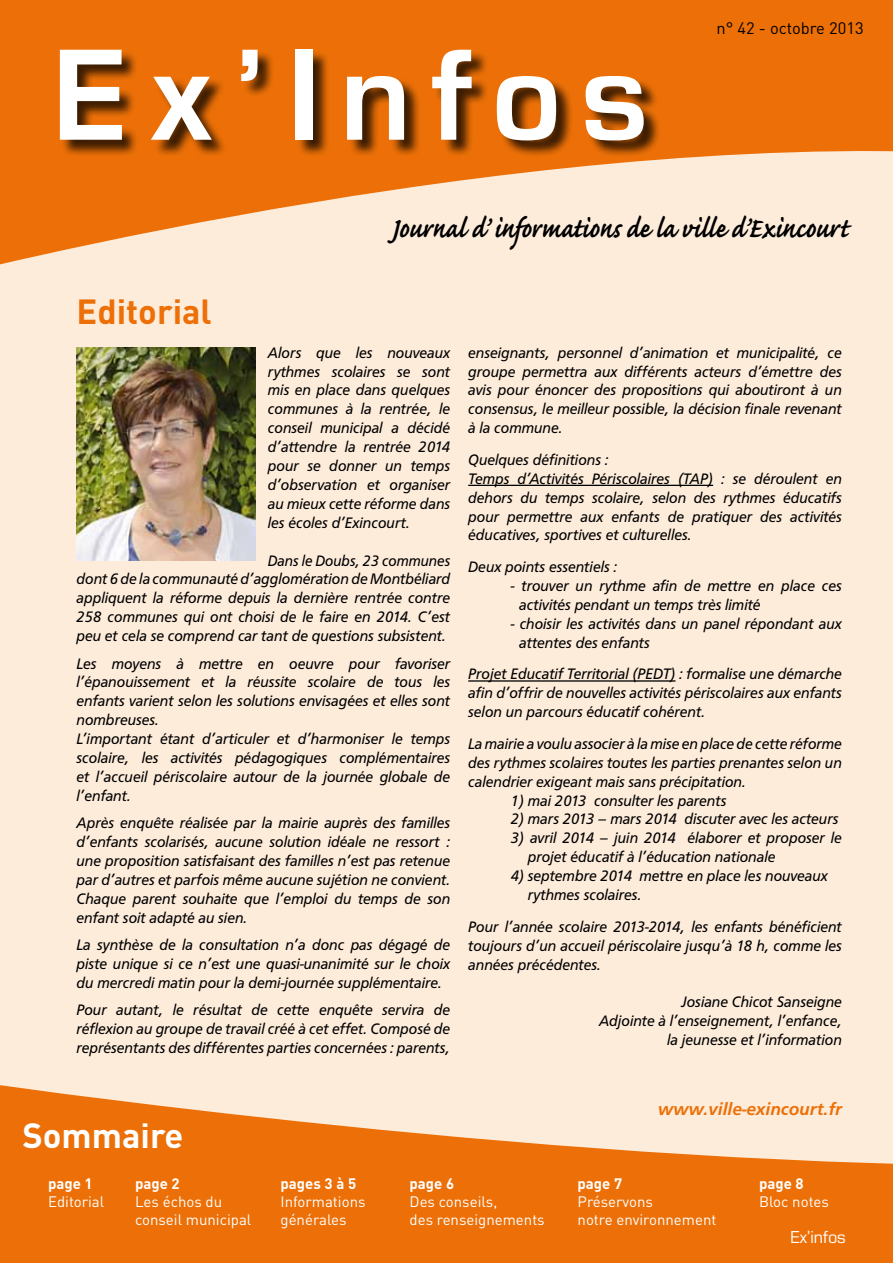
<style>
.page{position:relative;width:893px;height:1263px;background:#feecdb}
.page>*{position:absolute;margin:0;border:0;box-sizing:border-box;transform-origin:0 0}
.t1{font:600 120px "Eurostile";letter-spacing:.16em;color:#fff}
.t2{font:700 36px "Caflisch Script";letter-spacing:-.005em;color:#000;scale:.85 1}
.t3{font:34.5px "Din Bold CE";color:#ec7007}
.t4{font:34.5px "Din Bold CE";color:#fff}
.t5{font:italic 500 18px "Frutus T";color:#ec7007}
.t6{font:18px "Eurostile Roman DTC";color:#fff}
.t7{font:16.5px "DIN Pro";color:#000}
.t8{font:italic 15.75px/18.9px "Frutus T";color:#000;text-align:justify;scale:.95 1}
.t9{font:italic 15.75px/18.9px "Frutus T";color:#000;text-align:justify;scale:.92 1}
.t10{font:15px "DIN";color:#fff}
.t11{font:15px "Din Bold CE";color:#fff}
.s1{font-family:"DIN Pro";font-weight:700}
</style>
<div class="page">
<svg style="left:0;top:1085px;width:893px;height:178px;fill:#ec7007"></svg>
<hr style="left:468px;top:485px;width:245px;height:1px;background:#000">
<hr style="left:468px;top:680px;width:207px;height:2px;background:#000">
<svg style="left:0;top:0;width:893px;height:265px;fill:#ec7007"></svg>
<div style="left:60px;top:50px;width:601px;height:107px;background:#000;opacity:.75"></div>
<img style="left:77px;top:348px;width:178px;height:212px">
<h1 class="t1" style="left:53px;top:21px;width:596px">Ex’Infos</h1>
<p class="t7" style="left:716px;top:17px;width:149px">n° 42 - octobre 2013</p>
<h3 class="t3" style="left:77px;top:289px;width:137px">Editorial</h3>
<h2 class="t2" style="left:391px;top:210px;width:539px">Journal d’ informations de la ville d’Exincourt</h2>
<p class="t8" style="left:268px;top:343px;width:193px">Alors que les nouveaux rythmes scolaires se sont mis en place dans quelques communes à la rentrée, le conseil municipal a décidé d’attendre la rentrée 2014 pour se donner un temps d’observation et organiser au mieux cette réforme dans les écoles d’Exincourt.</p>
<p class="t9" style="left:77px;top:551px;width:408px;text-indent:191px">Dans le Doubs, 23 communes dont 6 de la communauté d’agglomération de Montbéliard appliquent la réforme depuis la dernière rentrée contre 258 communes qui ont choisi de le faire en 2014. C’est peu et cela se comprend car tant de questions subsistent.</p>
<p class="t8" style="left:77px;top:654px;width:395px;text-align:left">Les moyens à mettre en oeuvre pour favoriser l’épanouissement et la réussite scolaire de tous les enfants varient selon les solutions envisagées et elles sont nombreuses.<br>L’important étant d’articuler et d’harmoniser le temps scolaire, les activités pédagogiques complémentaires et l’accueil périscolaire autour de la journée globale de l’enfant.</p>
<p class="t8" style="left:77px;top:813px;width:395px">Après enquête réalisée par la mairie auprès des familles d’enfants scolarisés, aucune solution idéale ne ressort : une proposition satisfaisant des familles n’est pas retenue par d’autres et parfois même aucune sujétion ne convient.<br>Chaque parent souhaite que l’emploi du temps de son enfant soit adapté au sien.</p>
<p class="t8" style="left:77px;top:935px;width:395px">La synthèse de la consultation n’a donc pas dégagé de piste unique si ce n’est une quasi-unanimité sur le choix du mercredi matin pour la demi-journée supplémentaire.</p>
<p class="t8" style="left:77px;top:1000px;width:395px">Pour autant, le résultat de cette enquête servira de réflexion au groupe de travail créé à cet effet. Composé de représentants des différentes parties concernées : parents,</p>
<p class="t8" style="left:468px;top:343px;width:395px">enseignants, personnel d’animation et municipalité, ce groupe permettra aux différents acteurs d’émettre des avis pour énoncer des propositions qui aboutiront à un consensus, le meilleur possible, la décision finale revenant à la commune.</p>
<p class="t8" style="left:468px;top:450px;width:395px;text-align:left">Quelques définitions :<br>Temps d’Activités Périscolaires (TAP) : se déroulent en dehors du temps scolaire, selon des rythmes éducatifs pour permettre aux enfants de pratiquer des activités éducatives, sportives et culturelles.</p>
<p class="t8" style="left:468px;top:557px;width:158px">Deux points essentiels :</p>
<p class="t8" style="left:519px;top:576px;width:341px;text-indent:-8px">- trouver un rythme afin de mettre en place ces activités pendant un temps très limité</p>
<p class="t8" style="left:519px;top:614px;width:341px;text-indent:-8px">- choisir les activités dans un panel répondant aux attentes des enfants</p>
<p class="t8" style="left:468px;top:664px;width:395px">Projet Educatif Territorial (PEDT) : formalise une démarche afin d’offrir de nouvelles activités périscolaires aux enfants selon un parcours éducatif cohérent.</p>
<p class="t8" style="left:468px;top:734px;width:395px">La mairie a voulu associer à la mise en place de cette réforme des rythmes scolaires toutes les parties prenantes selon un calendrier exigeant mais sans précipitation.</p>
<p class="t8" style="left:511px;top:791px;width:229px">1) mai 2013 consulter les parents</p>
<p class="t8" style="left:511px;top:809px;width:347px">2) mars 2013 – mars 2014 discuter avec les acteurs</p>
<p class="t8" style="left:528px;top:828px;width:332px;text-indent:-17px">3) avril 2014 – juin 2014 élaborer et proposer le projet éducatif à l’éducation nationale</p>
<p class="t8" style="left:528px;top:866px;width:317px;text-indent:-17px">4) septembre 2014 mettre en place les nouveaux rythmes scolaires.</p>
<p class="t8" style="left:468px;top:917px;width:395px">Pour l’année scolaire 2013-2014, les enfants bénéficient toujours d’un accueil périscolaire jusqu’à 18 h, comme les années précédentes.</p>
<p class="t8" style="left:599px;top:992px;width:257px;text-align:right">Josiane Chicot Sanseigne<br>Adjointe à l’enseignement, l’enfance, la jeunesse et l’information</p>
<p class="t5" style="left:658px;top:1099px;width:186px">www.ville-exincourt.fr</p>
<h3 class="t4" style="left:23px;top:1113px;width:163px">Sommaire</h3>
<p class="t11" style="left:48px;top:1173px;width:46px">page 1</p>
<p class="t11" style="left:135px;top:1173px;width:46px">page 2</p>
<p class="t11" style="left:281px;top:1173px;width:77px">pages 3 <span class="s1">à</span> 5</p>
<p class="t11" style="left:410px;top:1173px;width:46px">page 6</p>
<p class="t11" style="left:578px;top:1173px;width:46px">page 7</p>
<p class="t11" style="left:759px;top:1173px;width:46px">page 8</p>
<p class="t10" style="left:48px;top:1192px;width:58px">Editorial</p>
<p class="t10" style="left:135px;top:1192px;width:89px">Les échos du</p>
<p class="t10" style="left:281px;top:1192px;width:87px">Informations</p>
<p class="t10" style="left:410px;top:1192px;width:89px">Des conseils,</p>
<p class="t10" style="left:578px;top:1192px;width:77px">Préservons</p>
<p class="t10" style="left:759px;top:1192px;width:71px">Bloc notes</p>
<p class="t10" style="left:135px;top:1210px;width:118px">conseil municipal</p>
<p class="t10" style="left:281px;top:1210px;width:67px">générales</p>
<p class="t10" style="left:410px;top:1210px;width:137px">des renseignements</p>
<p class="t10" style="left:578px;top:1210px;width:140px">notre environnement</p>
<p class="t6" style="left:791px;top:1228px;width:56px">Ex’infos</p>
</div>
